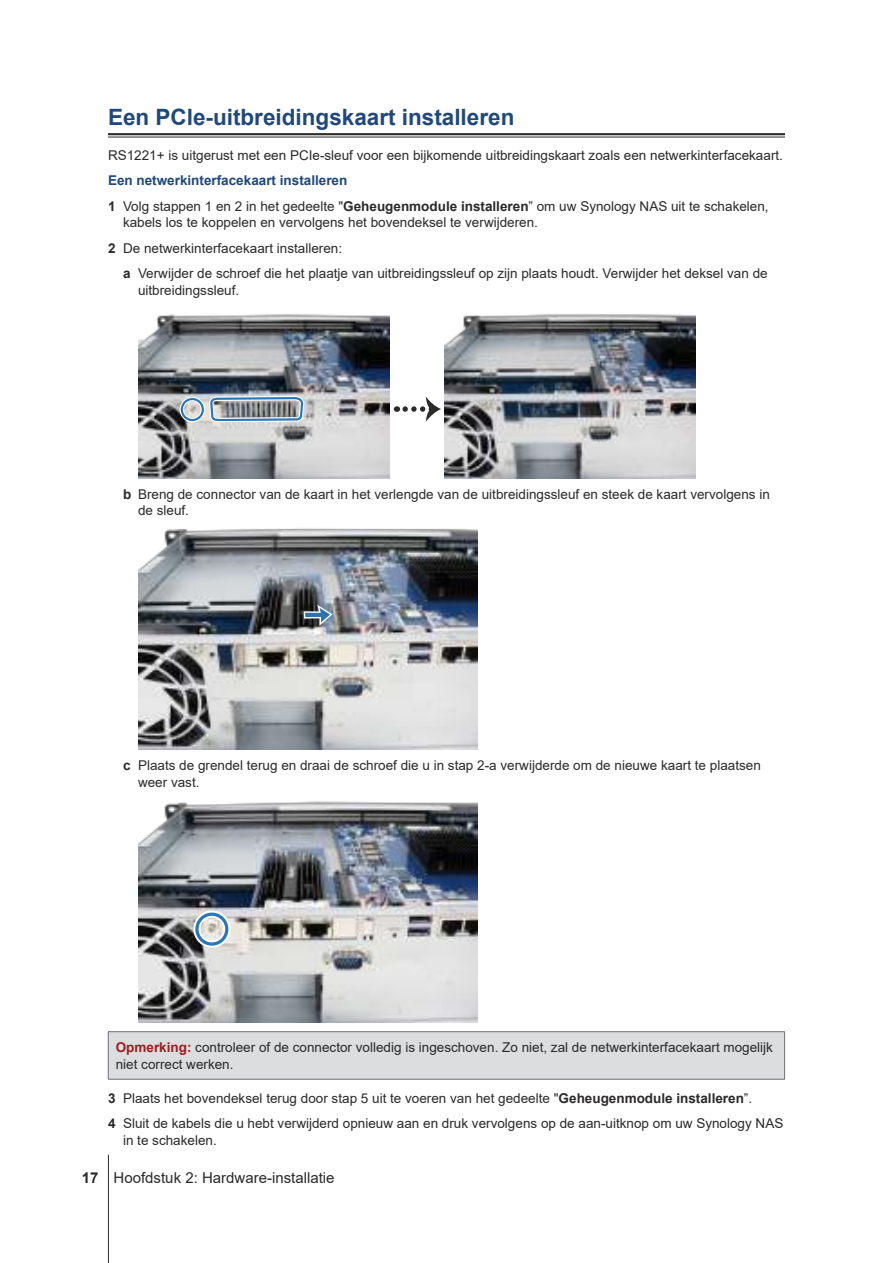
<style>
.page{position:relative;width:893px;height:1263px;background:#fff}
.page>*{position:absolute;margin:0;border:0;box-sizing:border-box;transform-origin:0 0}
.t1{font:700 22.5px "Arial";color:#1f487c}
.t2{font:15px "Arial";color:#2b292a}
.t3{font:13.5px/16.5px "Arial";color:#2b292a}
.s1{font-weight:700;color:#1f487c}
.s2{font-weight:700}
.s3{font-weight:700;color:#9f1c1e}
</style>
<div class="page">
<hr style="left:108px;top:1155px;width:1px;height:108px;background:#2b292a">
<hr style="left:108px;top:133px;width:677px;height:2px;background:#2b292a">
<hr style="left:108px;top:137px;width:677px;height:1px;background:#2b292a">
<svg style="left:405px;top:397px;width:36px;height:24px"></svg>
<img style="left:138px;top:314px;width:251px;height:165px">
<svg style="left:207px;top:394px;width:99px;height:30px"></svg>
<div style="left:180px;top:397px;width:25px;height:25px;border:4px solid #fff;border-radius:50%"></div>
<div style="left:181px;top:398px;width:23px;height:23px;border:2px solid #2678bd;border-radius:50%"></div>
<img style="left:444px;top:314px;width:251px;height:165px">
<img style="left:138px;top:528px;width:339px;height:221px">
<svg style="left:302px;top:604px;width:33px;height:25px"></svg>
<img style="left:138px;top:801px;width:339px;height:221px">
<div style="left:193px;top:911px;width:37px;height:36px;border:7px solid #fff;border-radius:50%"></div>
<div style="left:195px;top:912px;width:33px;height:34px;border:3px solid #2678bd;border-radius:50%"></div>
<div style="left:108px;top:1032px;width:677px;height:47px;background:#dcdddf"></div>
<hr style="left:108px;top:1032px;width:1px;height:47px;background:#6f7174">
<hr style="left:784px;top:1032px;width:1px;height:47px;background:#6f7174">
<hr style="left:108px;top:1031px;width:677px;height:1px;background:#6f7174">
<hr style="left:108px;top:1079px;width:677px;height:1px;background:#6f7174">
<h1 class="t1" style="left:108px;top:109px;width:408px">Een PCle-uitbreidingskaart installeren</h1>
<p class="t3" style="left:108px;top:148px;width:676px">RS1221+ is uitgerust met een PCIe-sleuf voor een bijkomende uitbreidingskaart zoals een netwerkinterfacekaart.</p>
<p class="t3" style="left:108px;top:169px;width:662px;line-height:25.5px"><span class="s1">Een netwerkinterfacekaart installeren<br></span><span class="s2">1</span> Volg stappen 1 en 2 in het gedeelte "<span class="s2">Geheugenmodule installeren</span>” om uw Synology NAS uit te schakelen,</p>
<p class="t3" style="left:108px;top:211px;width:431px;line-height:25.5px;text-indent:15px">kabels los te koppelen en vervolgens het bovendeksel te verwijderen.<br><span class="s2">2</span> De netwerkinterfacekaart installeren:</p>
<p class="t3" style="left:138px;top:266px;width:631px;text-indent:-15px"><span class="s2">a</span> Verwijder de schroef die het plaatje van uitbreidingssleuf op zijn plaats houdt. Verwijder het deksel van de uitbreidingssleuf.</p>
<p class="t3" style="left:138px;top:487px;width:633px;text-indent:-15px"><span class="s2">b</span> Breng de connector van de kaart in het verlengde van de uitbreidingssleuf en steek de kaart vervolgens in de sleuf.</p>
<p class="t3" style="left:138px;top:758px;width:624px;text-indent:-15px"><span class="s2">c</span> Plaats de grendel terug en draai de schroef die u in stap 2-a verwijderde om de nieuwe kaart te plaatsen weer vast.</p>
<p class="t3" style="left:116px;top:1040px;width:659px"><span class="s3">Opmerking:</span> controleer of de connector volledig is ingeschoven. Zo niet, zal de netwerkinterfacekaart mogelijk niet correct werken.</p>
<p class="t3" style="left:108px;top:1086px;width:677px;line-height:25.5px"><span class="s2">3</span> Plaats het bovendeksel terug door stap 5 uit te voeren van het gedeelte "<span class="s2">Geheugenmodule installeren</span>”.<br><span class="s2">4</span> Sluit de kabels die u hebt verwijderd opnieuw aan en druk vervolgens op de aan-uitknop om uw Synology NAS</p>
<p class="t3" style="left:123px;top:1133px;width:95px">in te schakelen.</p>
<p class="t2" style="left:82px;top:1172px;width:254px"><span class="s2">17</span> Hoofdstuk 2: Hardware-installatie</p>
</div>
